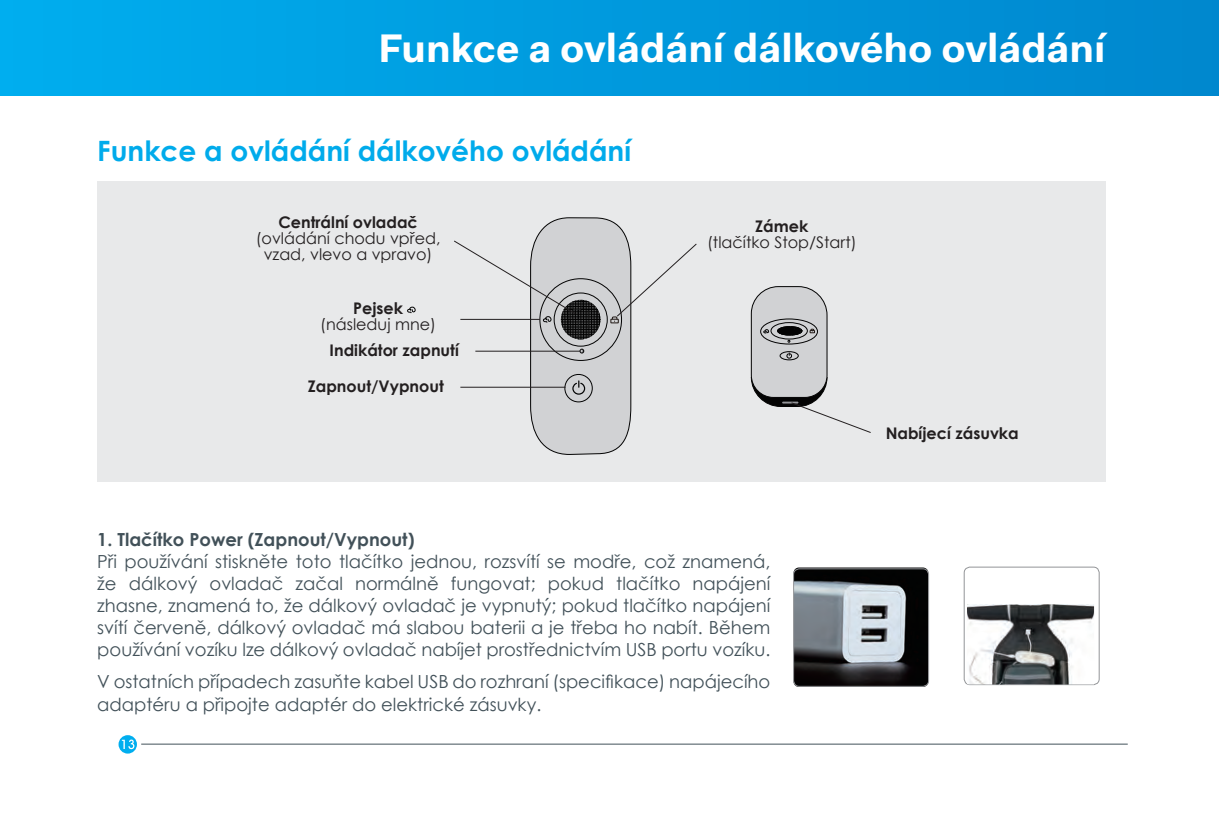
<style>
.page{position:relative;width:1219px;height:823px;background:#fff}
.page>*{position:absolute;margin:0;border:0;box-sizing:border-box;transform-origin:0 0}
.t1{font:700 40px "Fakt Pro";color:#fff}
.t2{font:700 28px "Century Gothic";color:#00abeb}
.t3{font:18px/22px "Century Gothic";color:#425159;text-align:justify}
.t4{font:700 18px "Century Gothic";color:#425159}
.t5{font:700 16px "Century Gothic";color:#231f20}
.t6{font:16px "Century Gothic";color:#231f20}
</style>
<div class="page">
<div style="left:97px;top:181px;width:1008px;height:300px;background:#e8e9ea"></div>
<hr style="left:141px;top:743px;width:987px;height:1px;background:#43525a">
<svg style="left:119px;top:734px;width:18px;height:19px"></svg>
<div style="left:0;top:0;width:1219px;height:95px;background:linear-gradient(to right,#00aeee,#0087cd)"></div>
<svg style="left:122px;top:739px;width:12px;height:9px"></svg>
<img style="left:794px;top:567px;width:134px;height:119px">
<div style="left:793px;top:568px;width:136px;height:118px;border:1px solid #939598;border-radius:6px"></div>
<svg style="left:751px;top:286px;width:120px;height:147px"></svg>
<svg style="left:407px;top:306px;width:9px;height:8px"></svg>
<svg style="left:454px;top:217px;width:243px;height:237px"></svg>
<hr style="left:475px;top:350px;width:105px;height:1px;background:#231f20">
<div style="left:964px;top:566px;width:136px;height:118px;border:1px solid #939598;border-radius:6px"></div>
<img style="left:967px;top:604px;width:127px;height:80px">
<p class="t1" style="left:378px;top:21px;width:729px">Funkce a ovládání dálkového ovládání</p>
<p class="t2" style="left:97px;top:129px;width:535px">Funkce a ovládání dálkového ovládání</p>
<p class="t5" style="left:278px;top:210px;width:141px">Centrální ovladač</p>
<p class="t6" style="left:256px;top:227px;width:186px">(ovládání chodu vpřed,</p>
<p class="t6" style="left:264px;top:243px;width:170px">vzad, vlevo a vpravo)</p>
<p class="t5" style="left:353px;top:296px;width:51px">Pejsek</p>
<p class="t6" style="left:320px;top:313px;width:117px">(následuj mne)</p>
<p class="t5" style="left:330px;top:337px;width:131px">Indikátor zapnutí</p>
<p class="t5" style="left:308px;top:373px;width:137px">Zapnout/Vypnout</p>
<p class="t5" style="left:755px;top:214px;width:55px">Zámek</p>
<p class="t6" style="left:707px;top:231px;width:151px">(tlačítko Stop/Start)</p>
<p class="t5" style="left:886px;top:421px;width:135px">Nabíjecí zásuvka</p>
<p class="t4" style="left:97px;top:526px;width:319px">1. Tlačítko Power (Zapnout/Vypnout)</p>
<p class="t3" style="left:97px;top:550px;width:674px">Při používání stiskněte toto tlačítko jednou, rozsvítí se modře, což znamená, že dálkový ovladač začal normálně fungovat; pokud tlačítko napájení zhasne, znamená to, že dálkový ovladač je vypnutý; pokud tlačítko napájení svítí červeně, dálkový ovladač má slabou baterii a je třeba ho nabít. Během používání vozíku lze dálkový ovladač nabíjet prostřednictvím USB portu vozíku.</p>
<p class="t3" style="left:97px;top:670px;width:675px">V ostatních případech zasuňte kabel USB do rozhraní (specifikace) napájecího adaptéru a připojte adaptér do elektrické zásuvky.</p>
</div>
